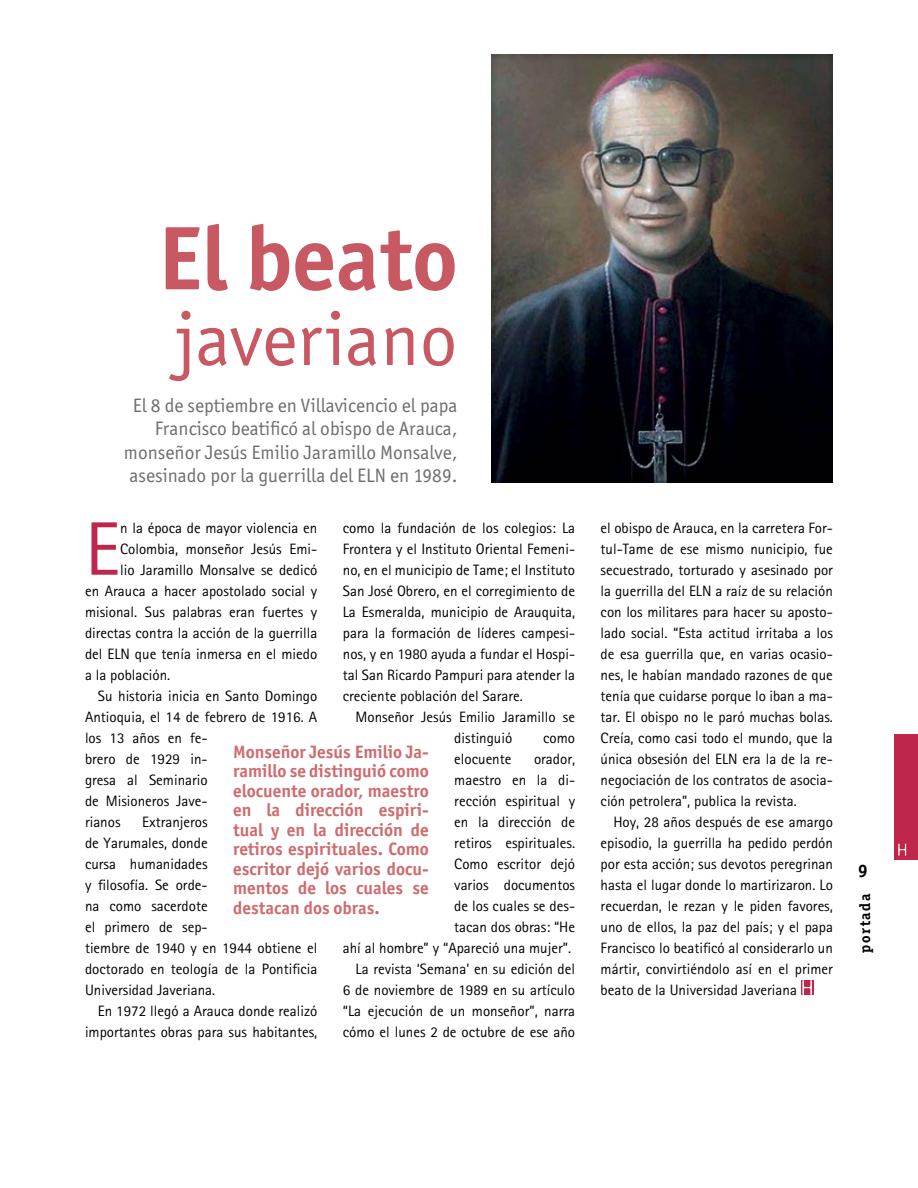
<style>
.page{position:relative;width:918px;height:1188px;background:#fff}
.page>*{position:absolute;margin:0;border:0;box-sizing:border-box;transform-origin:0 0}
.t1{font:700 90.45px "Officina Sans ITC";color:#c85862}
.t2{font:75.9px "AT Rotis Sans Serif";color:#be264b}
.t3{font:75.75px "Officina Sans ITC";color:#c85862}
.t4{font:19.5px/23.4px "Officina Sans ITC";color:#6d6e71;text-align:right}
.t5{font:700 18px/19.5px "Officina Sans ITC";color:#ce6c6f;text-align:justify}
.t6{font:700 18px "Officina Sans ITC";color:#000}
.t7{font:15px/21px "AT Rotis Sans Serif";color:#000;text-align:justify}
.t8{font:700 15px "Officina Ser ITC";letter-spacing:.1em;color:#000}
</style>
<div class="page">
<div style="left:894px;top:734px;width:24px;height:126px;background:#be264b"></div>
<svg style="left:898px;top:844px;width:8px;height:12px"></svg>
<div style="left:801px;top:980px;width:13px;height:15px;background:#be264b"></div>
<svg style="left:802px;top:980px;width:10px;height:15px"></svg>
<img style="left:491px;top:54px;width:342px;height:428px">
<h1 class="t1" style="left:158px;top:202px;width:301px">El beato</h1>
<h3 class="t3" style="left:176px;top:296px;width:283px">javeriano</h3>
<h3 class="t4" style="left:124px;top:394px;width:335px">El 8 de septiembre en Villavicencio el papa Francisco beatificó al obispo de Arauca, monseñor Jesús Emilio Jaramillo Monsalve, asesinado por la guerrilla del ELN en 1989.</h3>
<p class="t7" style="left:343px;top:517px;width:234px">como la fundación de los colegios: La Frontera y el Instituto Oriental Femeni&shy;no, en el municipio de Tame; el Instituto San José Obrero, en el corregimiento de La Esmeralda, municipio de Arauquita, para la formación de líderes campesi&shy;nos, y en 1980 ayuda a fundar el Hospi&shy;tal San Ricardo Pampuri para atender la creciente población del Sarare.</p>
<p class="t7" style="left:454px;top:706px;width:122px;text-indent:-99px">Monseñor Jesús Emilio Jaramillo se distinguió</p>
<h2 class="t2" style="left:85px;top:504px;width:37px">E</h2>
<p class="t7" style="left:120px;top:517px;width:199px">n la época de mayor violencia en</p>
<p class="t7" style="left:120px;top:538px;width:199px">Colombia, monseñor Jesús Emi-</p>
<p class="t7" style="left:120px;top:559px;width:199px">lio Jaramillo Monsalve se dedicó</p>
<p class="t7" style="left:85px;top:580px;width:234px">en Arauca a hacer apostolado social y</p>
<p class="t7" style="left:85px;top:601px;width:234px">misional. Sus palabras eran fuertes y</p>
<p class="t7" style="left:85px;top:622px;width:234px">directas contra la acción de la guerrilla</p>
<p class="t7" style="left:85px;top:643px;width:234px">del ELN que tenía inmersa en el miedo</p>
<p class="t7" style="left:85px;top:664px;width:87px">a la población.</p>
<p class="t7" style="left:98px;top:685px;width:221px">Su historia inicia en Santo Domingo</p>
<p class="t7" style="left:85px;top:706px;width:234px">Antioquia, el 14 de febrero de 1916. A</p>
<p class="t7" style="left:85px;top:727px;width:124px">los 13 años en fe-</p>
<p class="t7" style="left:85px;top:748px;width:124px">brero de 1929 in-</p>
<p class="t7" style="left:85px;top:769px;width:124px">gresa al Seminario</p>
<p class="t7" style="left:85px;top:790px;width:124px">de Misioneros Jave-</p>
<p class="t7" style="left:85px;top:811px;width:37px">rianos</p>
<p class="t7" style="left:543px;top:727px;width:33px">como</p>
<p class="t5" style="left:233px;top:742px;width:197px">Monseñor Jesús Emilio Ja&shy;ramillo se distinguió como elocuente orador, maestro en la dirección espiri&shy;tual y en la dirección de retiros espirituales. Como escritor dejó varios docu&shy;mentos de los cuales se destacan dos obras.</p>
<p class="t7" style="left:343px;top:748px;width:234px;text-align:right">orador,<br>maestro en la di-<br>rección espiritual y<br>en la dirección de<br>retiros espirituales.<br>Como escritor dejó<br>varios documentos<br>de los cuales se des-<br>tacan dos obras: “He<br>ahí al hombre” y “Apareció una mujer”.<br>La revista ‘Semana’ en su edición del<br>6 de noviembre de 1989 en su artículo “La ejecución de un monseñor”, narra cómo el lunes 2 de octubre de ese año</p>
<p class="t7" style="left:454px;top:748px;width:59px">elocuente</p>
<p class="t7" style="left:85px;top:811px;width:234px;text-align:left;text-indent:57px">Extranjeros<br>de Yarumales, donde<br>cursa humanidades<br>y filosofía. Se orde-<br>na como sacerdote<br>el primero de sep-<br>tiembre de 1940 y en 1944 obtiene el doctorado en teología de la Pontificia<br>Universidad Javeriana.</p>
<p class="t7" style="left:85px;top:1000px;width:234px;text-align:right">En 1972 llegó a Arauca donde realizó importantes obras para sus habitantes,</p>
<p class="t7" style="left:601px;top:517px;width:234px">el obispo de Arauca, en la carretera For&shy;tul-Tame de ese mismo nunicipio, fue secuestrado, torturado y asesinado por la guerrilla del ELN a raíz de su relación con los militares para hacer su aposto&shy;lado social. “Esta actitud irritaba a los de esa guerrilla que, en varias ocasio&shy;nes, le habían mandado razones de que tenía que cuidarse porque lo iban a ma&shy;tar. El obispo no le paró muchas bolas.<br>Creía, como casi todo el mundo, que la única obsesión del ELN era la de la re&shy;negociación de los contratos de asocia&shy;ción petrolera”, publica la revista.</p>
<p class="t7" style="left:601px;top:811px;width:234px;text-indent:13px">Hoy, 28 años después de ese amargo episodio, la guerrilla ha pedido perdón por esta acción; sus devotos peregrinan hasta el lugar donde lo martirizaron. Lo recuerdan, le rezan y le piden favores, uno de ellos, la paz del país; y el papa Francisco lo beatificó al considerarlo un mártir, convirtiéndolo así en el primer beato de la Universidad Javeriana</p>
<p class="t6" style="left:858px;top:859px;width:11px">9</p>
<p class="t8" style="left:856px;top:953px;width:61px;rotate:-90deg">portada</p>
</div>
